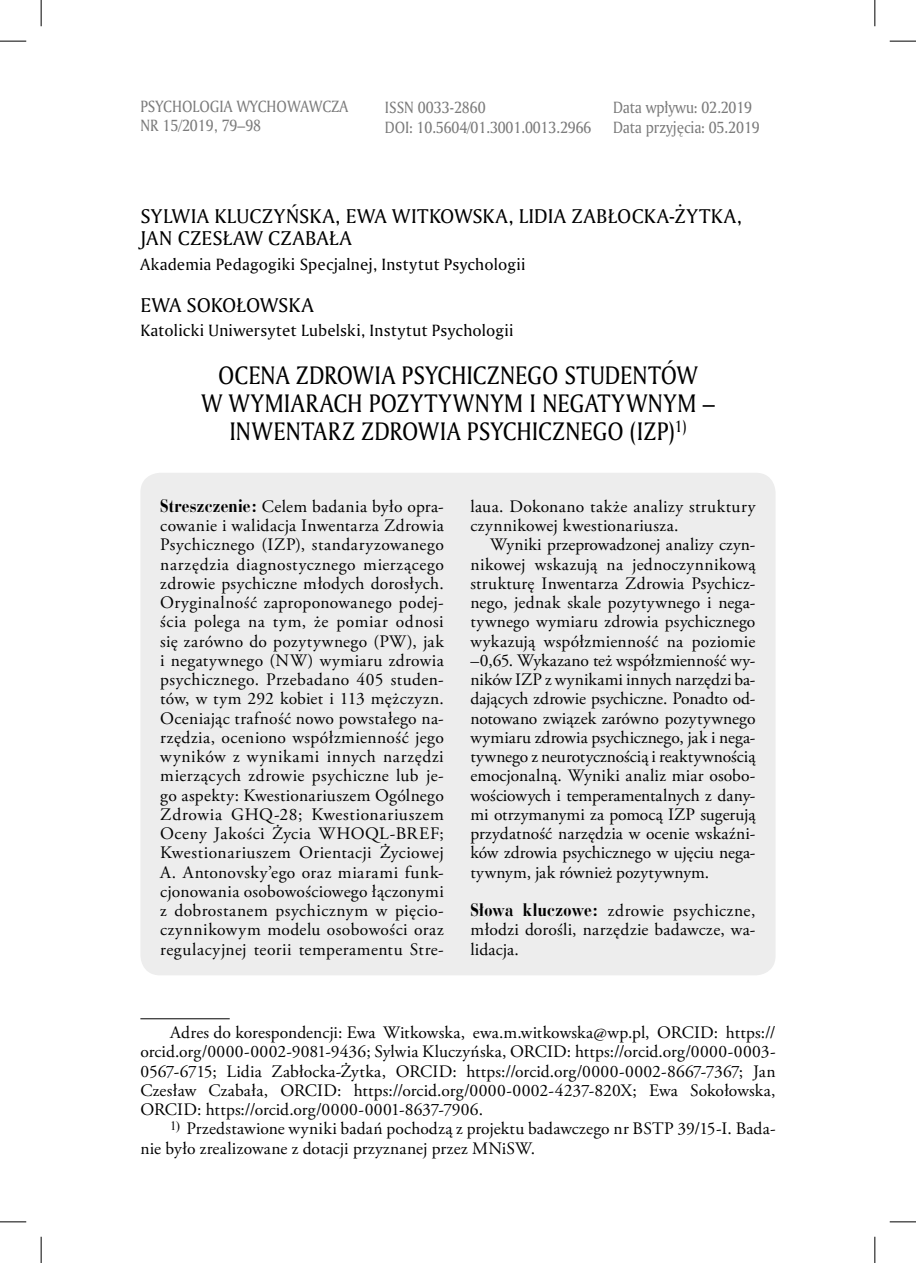
<style>
.page{position:relative;width:916px;height:1263px;background:#fff}
.page>*{position:absolute;margin:0;border:0;box-sizing:border-box;transform-origin:0 0}
.tytul1{font:24.5px/28px "Amerigo PL";letter-spacing:.005em;color:#000;text-align:center;scale:.9 1}
.tyt1_autor{font:19.25px/22.8px "Amerigo PL";letter-spacing:.02em;color:#000}
.tyt1_autor-2{font:19.25px "Amerigo PL";letter-spacing:-.005em;color:#000}
.streszczenie{font:17.5px/19.2px "Adobe Garamond Pro";letter-spacing:.02em;color:#000;text-align:justify}
.streszczenie_cd{font:17.5px/19.2px "Adobe Garamond Pro";letter-spacing:.005em;color:#000;text-align:justify}
.notka{font:17.5px/19.2px "Adobe Garamond Pro";letter-spacing:.01em;color:#000}
.streszczenie_klucz{font:17.5px/19.2px "Adobe Garamond Pro";letter-spacing:.015em;color:#000;text-align:justify}
.tyt1_autor_opis{font:15.75px "Amerigo PL";letter-spacing:.015em;color:#000}
.pagina_DOJ{font:15.75px "Amerigo PL";letter-spacing:-.01em;color:#7b7b7b;scale:.9 1}
.pagina{font:15.75px/19.2px "Amerigo PL";color:#7b7b7b;scale:.9 1}
.s1{font-family:"Bauer Bodoni Bd Cn PL"}
</style>
<div class="page">
<hr style="left:140px;top:1018px;width:90px;height:1px;background:#000">
<div style="left:140px;top:473px;width:635px;height:502px;background:#ededed;border-radius:20px"></div>
<svg style="left:0;top:41px;width:26px;height:1px"></svg>
<svg style="left:889px;top:41px;width:27px;height:1px"></svg>
<svg style="left:0;top:1221px;width:26px;height:1px"></svg>
<svg style="left:889px;top:1221px;width:27px;height:1px"></svg>
<svg style="left:41px;top:0;width:1px;height:26px"></svg>
<svg style="left:41px;top:1237px;width:1px;height:26px"></svg>
<svg style="left:874px;top:0;width:1px;height:26px"></svg>
<svg style="left:874px;top:1237px;width:1px;height:26px"></svg>
<p class="pagina" style="left:140px;top:96px;width:232px">PSYCHOLOGIA WYCHOWAWCZA<br>NR 15/2019, 79–98</p>
<p class="pagina_DOJ" style="left:385px;top:97px;width:114px">ISSN 0033-2860</p>
<p class="pagina_DOJ" style="left:613px;top:97px;width:156px">Data wpływu: 02.2019</p>
<p class="pagina_DOJ" style="left:385px;top:116px;width:231px">DOI: 10.5604/01.3001.0013.2966</p>
<p class="pagina_DOJ" style="left:613px;top:116px;width:165px">Data przyjęcia: 05.2019</p>
<p class="tyt1_autor" style="left:140px;top:204px;width:603px">SYLWIA KLUCZYŃSKA, EWA WITKOWSKA, LIDIA ZABŁOCKA-ŻYTKA,<br>JAN CZESŁAW CZABAŁA</p>
<p class="tyt1_autor_opis" style="left:140px;top:253px;width:386px">Akademia Pedagogiki Specjalnej, Instytut Psychologii</p>
<p class="tyt1_autor-2" style="left:140px;top:292px;width:175px">EWA SOKOŁOWSKA</p>
<p class="tyt1_autor_opis" style="left:140px;top:320px;width:375px">Katolicki Uniwersytet Lubelski, Instytut Psychologii</p>
<p class="tytul1" style="left:201px;top:361px;width:572px">OCENA ZDROWIA PSYCHICZNEGO STUDENTÓW<br>W WYMIARACH POZYTYWNYM I NEGATYWNYM –<br>INWENTARZ ZDROWIA PSYCHICZNEGO (IZP)<sup>1)</sup></p>
<p class="streszczenie" style="left:160px;top:497px;width:285px"><span class="s1">Streszczenie:</span> Celem badania było opra&shy;cowanie i walidacja Inwentarza Zdrowia Psychicznego (IZP), standaryzowanego narzędzia diagnostycznego mierzącego zdrowie psychiczne młodych dorosłych.<br>Oryginalność zaproponowanego podej&shy;ścia polega na tym, że pomiar odnosi się zarówno do pozytywnego (PW), jak i negatywnego (NW) wymiaru zdrowia psychicznego. Przebadano 405 studen&shy;tów, w tym 292 kobiet i 113 mężczyzn.<br>Oceniając trafność nowo powstałego na&shy;rzędzia, oceniono współzmienność jego wyników z wynikami innych narzędzi mierzących zdrowie psychiczne lub je&shy;go aspekty: Kwestionariuszem Ogólnego Zdrowia GHQ-28; Kwestionariuszem Oceny Jakości Życia WHOQL-BREF; Kwestionariuszem Orientacji Życiowej A. Antonovsky’ego oraz miarami funk&shy;cjonowania osobowościowego łączonymi z dobrostanem psychicznym w pięcio&shy;czynnikowym modelu osobowości oraz regulacyjnej teorii temperamentu Stre-</p>
<p class="streszczenie" style="left:470px;top:497px;width:286px">laua. Dokonano także analizy struktury czynnikowej kwestionariusza.</p>
<p class="streszczenie_cd" style="left:470px;top:536px;width:286px;text-indent:20px">Wyniki przeprowadzonej analizy czyn&shy;nikowej wskazują na jednoczynnikową strukturę Inwentarza Zdrowia Psychicz&shy;nego, jednak skale pozytywnego i nega&shy;tywnego wymiaru zdrowia psychicznego wykazują współzmienność na poziomie –0,65. Wykazano też współzmienność wy&shy;ników IZP z wynikami innych narzędzi ba&shy;dających zdrowie psychiczne. Ponadto od&shy;notowano związek zarówno pozytywnego wymiaru zdrowia psychicznego, jak i nega&shy;tywnego z neurotycznością i reaktywnością emocjonalną. Wyniki analiz miar osobo&shy;wościowych i temperamentalnych z dany&shy;mi otrzymanymi za pomocą IZP sugerują przydatność narzędzia w ocenie wskaźni&shy;ków zdrowia psychicznego w ujęciu nega&shy;tywnym, jak również pozytywnym.</p>
<p class="streszczenie_klucz" style="left:470px;top:901px;width:286px"><span class="s1">Słowa kluczowe:</span> zdrowie psychiczne, młodzi dorośli, narzędzie badawcze, wa&shy;lidacja.</p>
<p class="streszczenie" style="left:140px;top:1023px;width:636px;text-indent:206px">Ewa Witkowska, ewa.m.witkowska@wp.pl, ORCID: https:// orcid.org/0000-0002-9081-9436; Sylwia Kluczyńska, ORCID: https://orcid.org/0000-0003- 0567-6715; Lidia Zabłocka-Żytka, ORCID: https://orcid.org/0000-0002-8667-7367; Jan Czesław Czabała, ORCID: https://orcid.org/0000-0002-4237-820X; Ewa Sokołowska, ORCID: https://orcid.org/0000-0001-8637-7906.</p>
<p class="notka" style="left:140px;top:1120px;width:636px;text-indent:30px"><sup>1)</sup> Przedstawione wyniki badań pochodzą z projektu badawczego nr BSTP 39/15-I. Bada&shy;nie było zrealizowane z dotacji przyznanej przez MNiSW.</p>
<p class="streszczenie" style="left:170px;top:1023px;width:19px">AAdresdokorespondencji:</p>
</div>
